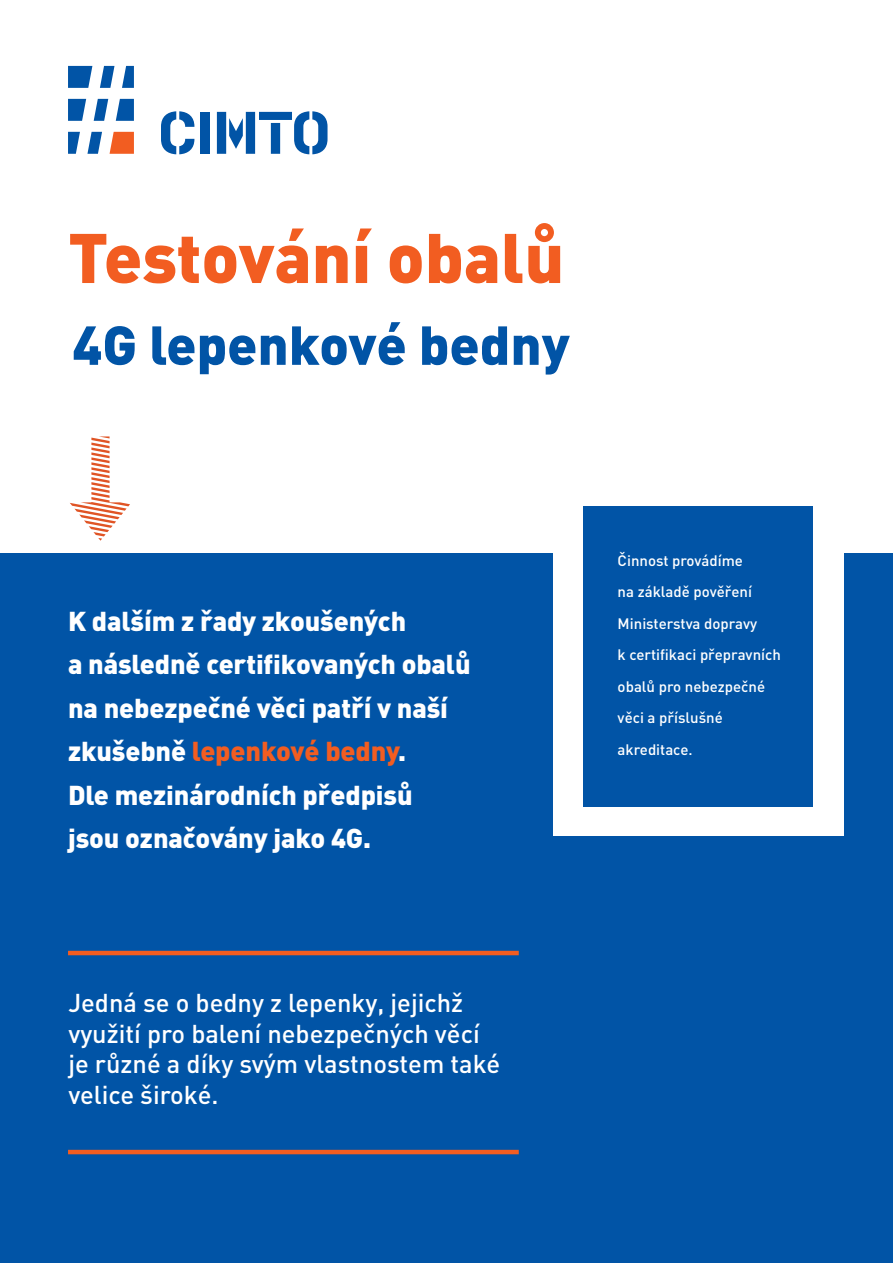
<style>
.page{position:relative;width:893px;height:1263px;background:#fff}
.page>*{position:absolute;margin:0;border:0;box-sizing:border-box;transform-origin:0 0}
.t1{font:900 69px "DIN Pro";color:#f25d21}
.n1{font:900 54px "DIN Pro";color:#0154a6}
.n1-2{font:900 27px/43.5px "DIN Pro";letter-spacing:-.005em;color:#fff}
.text_1{font:500 25.5px/30.6px "DIN Pro";color:#fff}
.t2{font:500 15px/31.5px "DIN Pro";color:#fff}
.s1{color:#f25d21}
</style>
<div class="page">
<svg style="left:161px;top:111px;width:33px;height:43px"></svg>
<div style="left:200px;top:112px;width:10px;height:42px;background:#0154a6"></div>
<svg style="left:217px;top:111px;width:111px;height:43px"></svg>
<svg style="left:100px;top:66px;width:14px;height:22px"></svg>
<svg style="left:122px;top:66px;width:12px;height:22px"></svg>
<svg style="left:68px;top:66px;width:24px;height:22px"></svg>
<svg style="left:94px;top:99px;width:14px;height:22px"></svg>
<svg style="left:68px;top:99px;width:18px;height:22px"></svg>
<svg style="left:116px;top:99px;width:18px;height:22px"></svg>
<svg style="left:110px;top:132px;width:24px;height:22px"></svg>
<svg style="left:87px;top:132px;width:15px;height:22px"></svg>
<svg style="left:68px;top:132px;width:12px;height:22px"></svg>
<div style="left:0;top:553px;width:893px;height:710px;background:#0154a6"></div>
<div style="left:554px;top:476px;width:290px;height:359px;background:#fff"></div>
<div style="left:584px;top:506px;width:229px;height:301px;background:#0154a6"></div>
<hr style="left:68px;top:951px;width:451px;height:4px;background:#f25d21">
<hr style="left:68px;top:1150px;width:451px;height:4px;background:#f25d21">
<svg style="left:70px;top:436px;width:60px;height:105px"></svg>
<p class="t1" style="left:68px;top:211px;width:498px">Testování obalů</p>
<p class="n1" style="left:72px;top:309px;width:499px">4G lepenkové bedny</p>
<p class="n1-2" style="left:68px;top:601px;width:404px">K dalším z řady zkoušených<br>a následně certifikovaných obalů na nebezpečné věci patří v naší zkušebně <span class="s1">lepenkové bedny</span>.<br>Dle mezinárodních předpisů jsou označovány jako 4G.</p>
<p class="text_1" style="left:68px;top:987px;width:434px">Jedná se o bedny z lepenky, jejichž využití pro balení nebezpečných věcí je různé a díky svým vlastnostem také velice široké.</p>
<p class="t2" style="left:618px;top:544px;width:127px">Činnost provádíme</p>
<p class="t2" style="left:618px;top:576px;width:165px">na základě pověření<br>Ministerstva dopravy<br>k certifikaci přepravních obalů pro nebezpečné věci a příslušné akreditace.</p>
</div>
